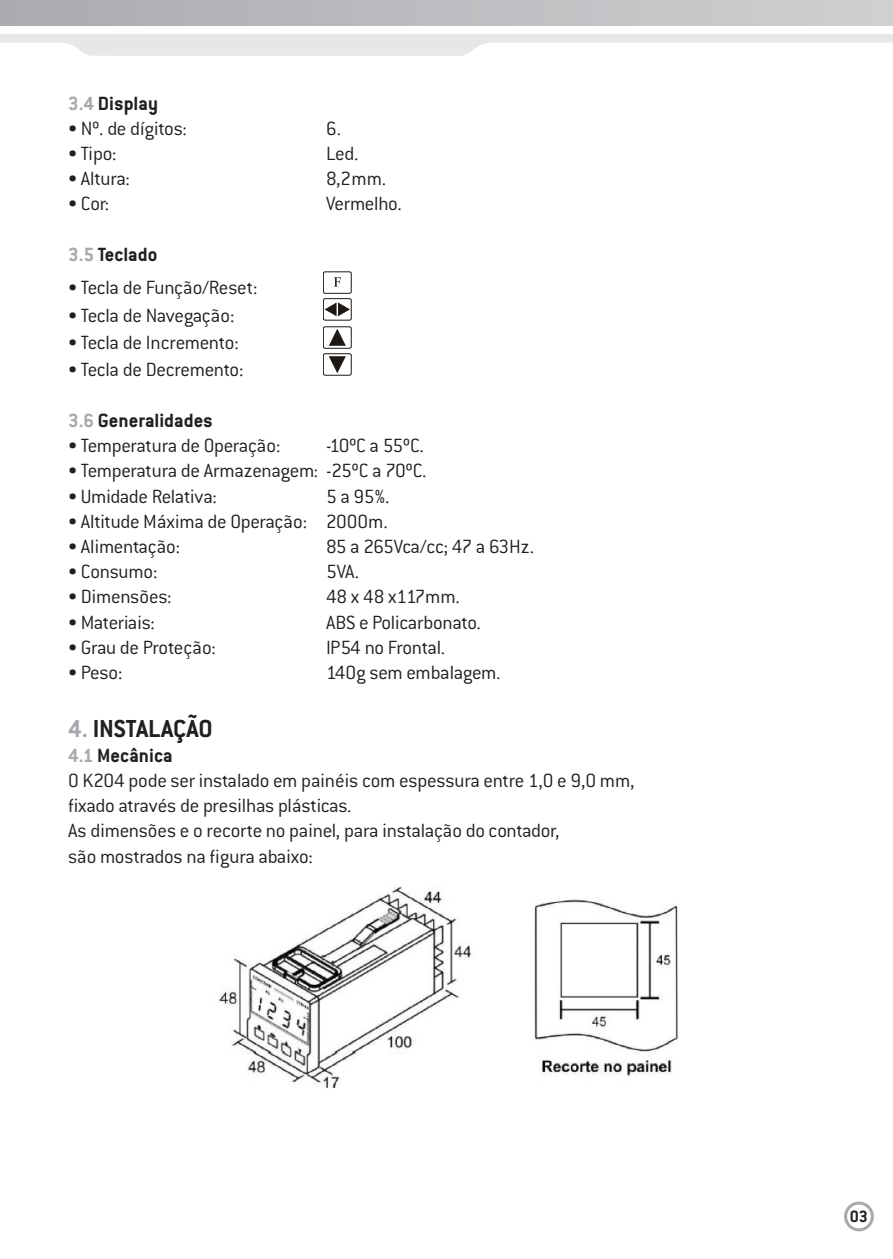
<style>
.page{position:relative;width:893px;height:1259px;background:#fff}
.page>*{position:absolute;margin:0;border:0;box-sizing:border-box;transform-origin:0 0}
.t1{font:700 27px "Conduit ITC";color:#231f20}
.t2{font:300 21px/25.2px "Conduit ITC";letter-spacing:-.015em;color:#231f20}
.t3{font:700 21px "Conduit ITC";color:#231f20}
.t4{font:700 18px "Conduit ITC";color:#231f20}
.s1{color:#a8a9ad}
.s2{font-weight:700;color:#a8a9ad}
.s3{font-weight:700}
</style>
<div class="page">
<div style="left:0;top:0;width:893px;height:26px;background:linear-gradient(to right,#aaabaf,#cfd0d2)"></div>
<svg style="left:0;top:34px;width:893px;height:22px"></svg>
<div style="left:844px;top:1201px;width:30px;height:30px;border:3px solid #a8a9ad;border-radius:50%"></div>
<svg style="left:334px;top:277px;width:7px;height:9px"></svg>
<div style="left:323px;top:271px;width:29px;height:23px;border:1px solid #1d1814;border-radius:2px"></div>
<div style="left:323px;top:298px;width:29px;height:22px;border:1px solid #1d1814;border-radius:2px"></div>
<svg style="left:325px;top:302px;width:25px;height:14px"></svg>
<div style="left:323px;top:326px;width:29px;height:23px;border:1px solid #1d1814;border-radius:2px"></div>
<svg style="left:329px;top:329px;width:17px;height:17px"></svg>
<div style="left:323px;top:353px;width:29px;height:22px;border:1px solid #1d1814;border-radius:2px"></div>
<svg style="left:329px;top:356px;width:17px;height:17px"></svg>
<img style="left:219px;top:887px;width:459px;height:202px">
<p class="t3" style="left:68px;top:91px;width:92px"><span class="s1">3.4</span> Display</p>
<p class="t2" style="left:68px;top:116px;width:120px">• Nº. de dígitos:</p>
<p class="t2" style="left:326px;top:116px;width:17px">6.</p>
<p class="t2" style="left:68px;top:141px;width:50px">• Tipo:</p>
<p class="t2" style="left:326px;top:141px;width:34px">Led.</p>
<p class="t2" style="left:68px;top:166px;width:63px">• Altura:</p>
<p class="t2" style="left:326px;top:166px;width:62px">8,2mm.</p>
<p class="t2" style="left:68px;top:191px;width:43px">• Cor:</p>
<p class="t2" style="left:326px;top:191px;width:77px">Vermelho.</p>
<p class="t3" style="left:68px;top:242px;width:91px"><span class="s1">3.5</span> Teclado</p>
<p class="t2" style="left:68px;top:275px;width:191px">• Tecla de Função/Reset:</p>
<p class="t2" style="left:68px;top:303px;width:168px">• Tecla de Navegação:</p>
<p class="t2" style="left:68px;top:330px;width:172px">• Tecla de Incremento:</p>
<p class="t2" style="left:68px;top:357px;width:177px">• Tecla de Decremento:</p>
<p class="t3" style="left:68px;top:408px;width:146px"><span class="s1">3.6</span> Generalidades</p>
<p class="t2" style="left:68px;top:433px;width:214px">• Temperatura de Operação:</p>
<p class="t2" style="left:326px;top:433px;width:99px">-10ºC a 55ºC.</p>
<p class="t2" style="left:68px;top:458px;width:360px">• Temperatura de Armazenagem: -25ºC a 70ºC.</p>
<p class="t2" style="left:68px;top:483px;width:150px">• Umidade Relativa:</p>
<p class="t2" style="left:326px;top:483px;width:65px">5 a 95%.</p>
<p class="t2" style="left:68px;top:508px;width:321px">• Altitude Máxima de Operação: 2000m.</p>
<p class="t2" style="left:68px;top:534px;width:114px">• Alimentação:</p>
<p class="t2" style="left:326px;top:534px;width:210px">85 a 265Vca/cc; 47 a 63Hz.</p>
<p class="t2" style="left:68px;top:559px;width:91px">• Consumo:</p>
<p class="t2" style="left:326px;top:559px;width:35px">5VA.</p>
<p class="t2" style="left:68px;top:584px;width:105px">• Dimensões:</p>
<p class="t2" style="left:326px;top:584px;width:135px">48 x 48 x117mm.</p>
<p class="t2" style="left:68px;top:609px;width:88px">• Materiais:</p>
<p class="t2" style="left:326px;top:609px;width:156px">ABS e Policarbonato.</p>
<p class="t2" style="left:68px;top:634px;width:149px">• Grau de Proteção:</p>
<p class="t2" style="left:326px;top:634px;width:121px">IP54 no Frontal.</p>
<p class="t2" style="left:68px;top:660px;width:56px">• Peso:</p>
<p class="t2" style="left:326px;top:660px;width:176px">140g sem embalagem.</p>
<p class="t1" style="left:68px;top:712px;width:146px"><span class="s1">4.</span> Instalação</p>
<p class="t2" style="left:68px;top:742px;width:568px"><span class="s2">4.1</span> <span class="s3">Mecânica<br></span>O K204 pode ser instalado em painéis com espessura entre 1,0 e 9,0 mm, fixado através de presilhas plásticas.<br>As dimensões e o recorte no painel, para instalação do contador,<br>são mostrados na figura abaixo:</p>
<p class="t4" style="left:850px;top:1205px;width:20px">03</p>
</div>
